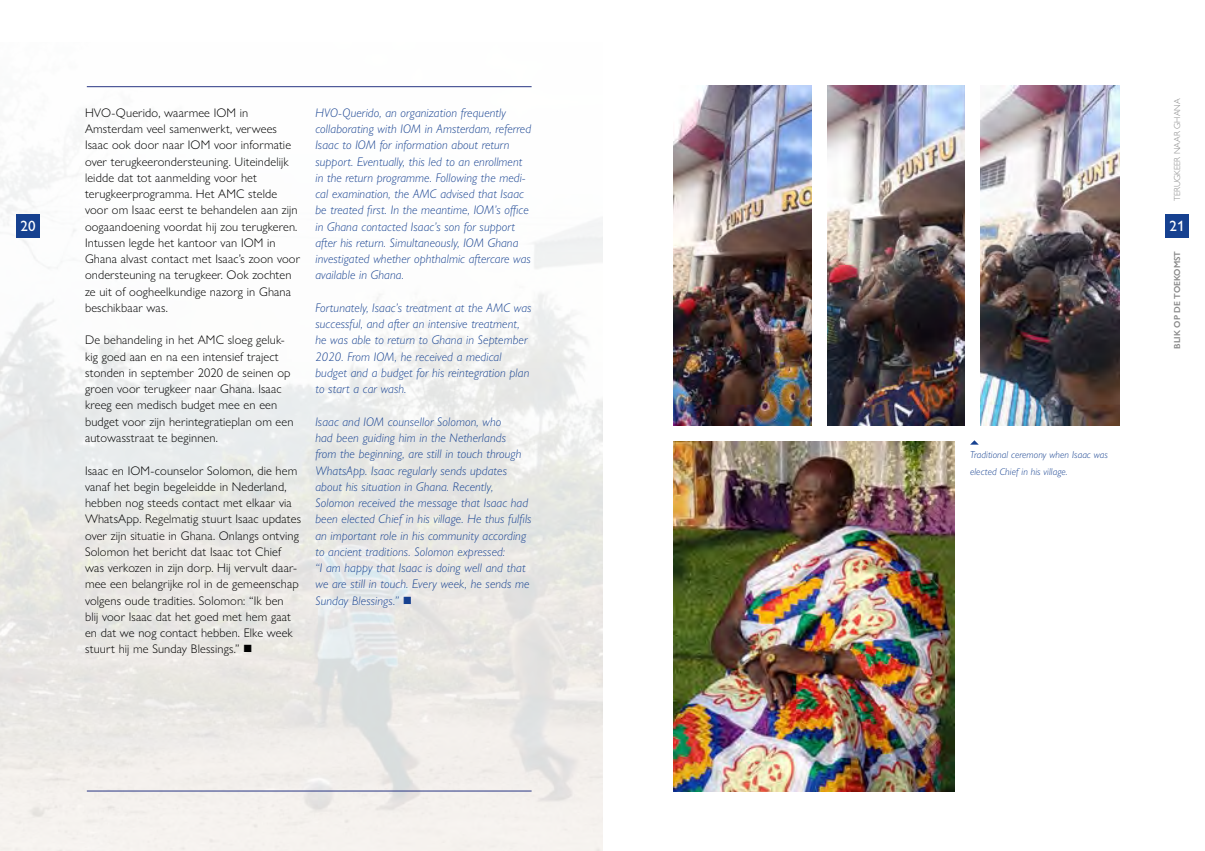
<style>
.page{position:relative;width:1205px;height:851px;background:#fff}
.page>*{position:absolute;margin:0;border:0;box-sizing:border-box;transform-origin:0 0}
.t1{font:500 15px "Gill Sans Nova";color:#fff}
.t2{font:300 12.5px/16.2px "Gill Sans Nova";letter-spacing:.01em;color:#000}
.t3{font:italic 300 12.5px/16.2px "Gill Sans Nova";letter-spacing:.01em;color:#164190}
.t4{font:italic 300 10px/16.2px "Gill Sans Nova";letter-spacing:.01em;color:#164190}
.t5{font:300 8.75px "Gill Sans Nova";color:#878787}
.t6{font:600 8.75px "Gill Sans Nova";color:#878787}
</style>
<div class="page">
<img style="left:0;top:86px;width:602px;height:764px">
<img style="left:673px;top:442px;width:281px;height:349px">
<hr style="left:87px;top:790px;width:444px;height:1px;background:#283583">
<hr style="left:87px;top:86px;width:444px;height:1px;background:#283583">
<img style="left:827px;top:85px;width:137px;height:340px">
<img style="left:980px;top:85px;width:140px;height:340px">
<img style="left:673px;top:85px;width:138px;height:340px">
<svg style="left:971px;top:440px;width:7px;height:4px"></svg>
<div style="left:1165px;top:213px;width:24px;height:24px;background:#164190"></div>
<div style="left:16px;top:213px;width:24px;height:24px;background:#164190"></div>
<p class="t5" style="left:1172px;top:201px;width:104px;rotate:-90deg">TERUGKEER NAAR GHANA</p>
<p class="t3" style="left:315px;top:104px;width:217px">HVO-Querido, an organization frequently collaborating with IOM in Amsterdam, referred Isaac to IOM for information about return support. Eventually, this led to an enrollment in the return programme. Following the medi&shy;cal examination, the AMC advised that Isaac be treated first. In the meantime, IOM’s office in Ghana contacted Isaac’s son for support after his return. Simultaneously, IOM Ghana investigated whether ophthalmic aftercare was available in Ghana.</p>
<p class="t3" style="left:315px;top:299px;width:218px">Fortunately, Isaac’s treatment at the AMC was successful, and after an intensive treatment, he was able to return to Ghana in September 2020. From IOM, he received a medical budget and a budget for his reintegration plan to start a car wash.</p>
<p class="t3" style="left:315px;top:413px;width:217px">Isaac and IOM counsellor Solomon, who<br>had been guiding him in the Netherlands<br>from the beginning, are still in touch through WhatsApp. Isaac regularly sends updates about his situation in Ghana. Recently, Solomon received the message that Isaac had been elected Chief in his village. He thus fulfils an important role in his community according to ancient traditions. Solomon expressed:<br>“I am happy that Isaac is doing well and that we are still in touch. Every week, he sends me Sunday Blessings.” ■</p>
<p class="t2" style="left:85px;top:104px;width:217px">HVO-Querido, waarmee IOM in Amsterdam veel samenwerkt, verwees Isaac ook door naar IOM voor informatie over terugkeerondersteuning. Uiteindelijk leidde dat tot aanmelding voor het terugkeerprogramma. Het AMC stelde voor om Isaac eerst te behandelen aan zijn oogaandoening voordat hij zou terugkeren.<br>Intussen legde het kantoor van IOM in Ghana alvast contact met Isaac’s zoon voor ondersteuning na terugkeer. Ook zochten ze uit of oogheelkundige nazorg in Ghana beschikbaar was.</p>
<p class="t2" style="left:85px;top:332px;width:210px">De behandeling in het AMC sloeg geluk&shy;kig goed aan en na een intensief traject stonden in september 2020 de seinen op groen voor terugkeer naar Ghana. Isaac kreeg een medisch budget mee en een budget voor zijn herintegratieplan om een autowasstraat te beginnen.</p>
<p class="t2" style="left:85px;top:462px;width:217px">Isaac en IOM-counselor Solomon, die hem vanaf het begin begeleidde in Nederland, hebben nog steeds contact met elkaar via WhatsApp. Regelmatig stuurt Isaac updates over zijn situatie in Ghana. Onlangs ontving Solomon het bericht dat Isaac tot Chief was verkozen in zijn dorp. Hij vervult daar&shy;mee een belangrijke rol in de gemeenschap volgens oude tradities. Solomon: “Ik ben<br>blij voor Isaac dat het goed met hem gaat en dat we nog contact hebben. Elke week stuurt hij me Sunday Blessings.” ■</p>
<p class="t1" style="left:21px;top:217px;width:16px">20</p>
<p class="t1" style="left:1169px;top:217px;width:16px">21</p>
<p class="t6" style="left:1172px;top:349px;width:99px;rotate:-90deg">BLIK OP DE TOEKOMST</p>
<p class="t4" style="left:970px;top:446px;width:139px">Traditional ceremony when Isaac was elected Chief in his village.</p>
</div>
